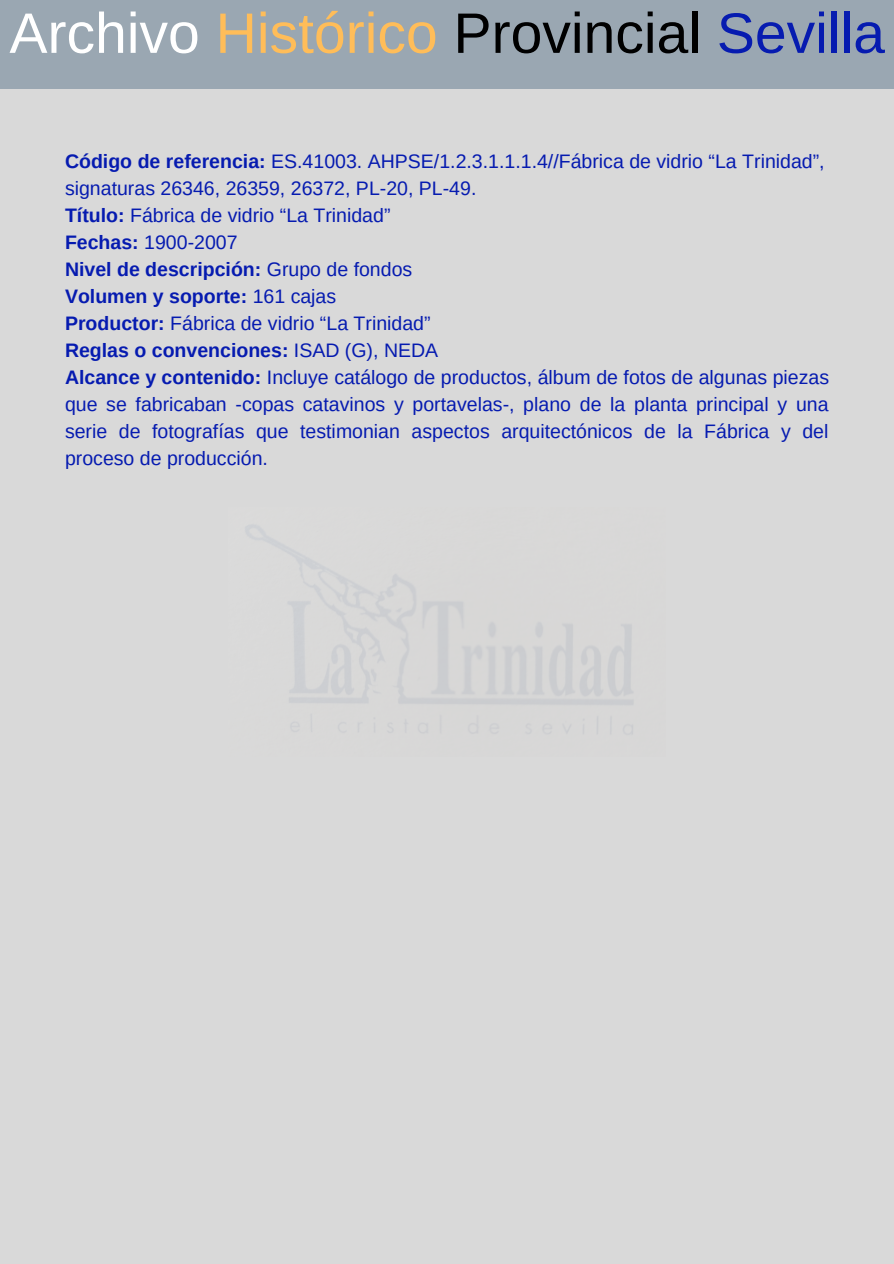
<style>
.page{position:relative;width:894px;height:1264px;background:#fff}
.page>*{position:absolute;margin:0;border:0;box-sizing:border-box;transform-origin:0 0}
.t1{font:57px "Arimo";color:#000}
.t2{font:19.5px/27px "Arimo";color:#061bb0}
.t3{font:700 19.5px "Arimo";color:#061bb0}
.s1{color:#fff}
.s2{color:#ffbd59}
.s3{color:#061bb0}
.s4{font-weight:700}
.s5{font-weight:400}
</style>
<div class="page">
<div style="left:0;top:0;width:893px;height:1263px;background:#d9d9d9"></div>
<div style="left:0;top:0;width:893px;height:89px;background:#9aa7b2"></div>
<p class="t1" style="left:9px;top:1px;width:876px"><span class="s1">Archivo</span> <span class="s2">Histórico</span> Provincial <span class="s3">Sevilla</span></p>
<p class="t2" style="left:65px;top:147px;width:761px"><span class="s4">Código de referencia:</span> ES.41003. AHPSE/1.2.3.1.1.1.4//Fábrica de vidrio “La Trinidad”, signaturas 26346, 26359, 26372, PL-20, PL-49.</p>
<p class="t2" style="left:65px;top:201px;width:327px"><span class="s4">Título:</span> Fábrica de vidrio “La Trinidad”</p>
<p class="t2" style="left:65px;top:228px;width:174px"><span class="s4">Fechas:</span> 1900-2007</p>
<p class="t3" style="left:65px;top:258px;width:349px">Nivel de descripción: <span class="s5">Grupo de fondos</span></p>
<p class="t3" style="left:65px;top:285px;width:273px">Volumen y soporte: <span class="s5">161 cajas</span></p>
<p class="t2" style="left:65px;top:309px;width:367px"><span class="s4">Productor:</span> Fábrica de vidrio “La Trinidad”</p>
<p class="t3" style="left:65px;top:339px;width:374px">Reglas o convenciones: <span class="s5">ISAD (G), NEDA</span></p>
<p class="t2" style="left:65px;top:364px;width:765px;text-align:justify"><span class="s4">Alcance y contenido:</span> Incluye catálogo de productos, álbum de fotos de algunas piezas que se fabricaban -copas catavinos y portavelas-, plano de la planta principal y una serie de fotografías que testimonian aspectos arquitectónicos de la Fábrica y del proceso de producción.</p>
</div>
